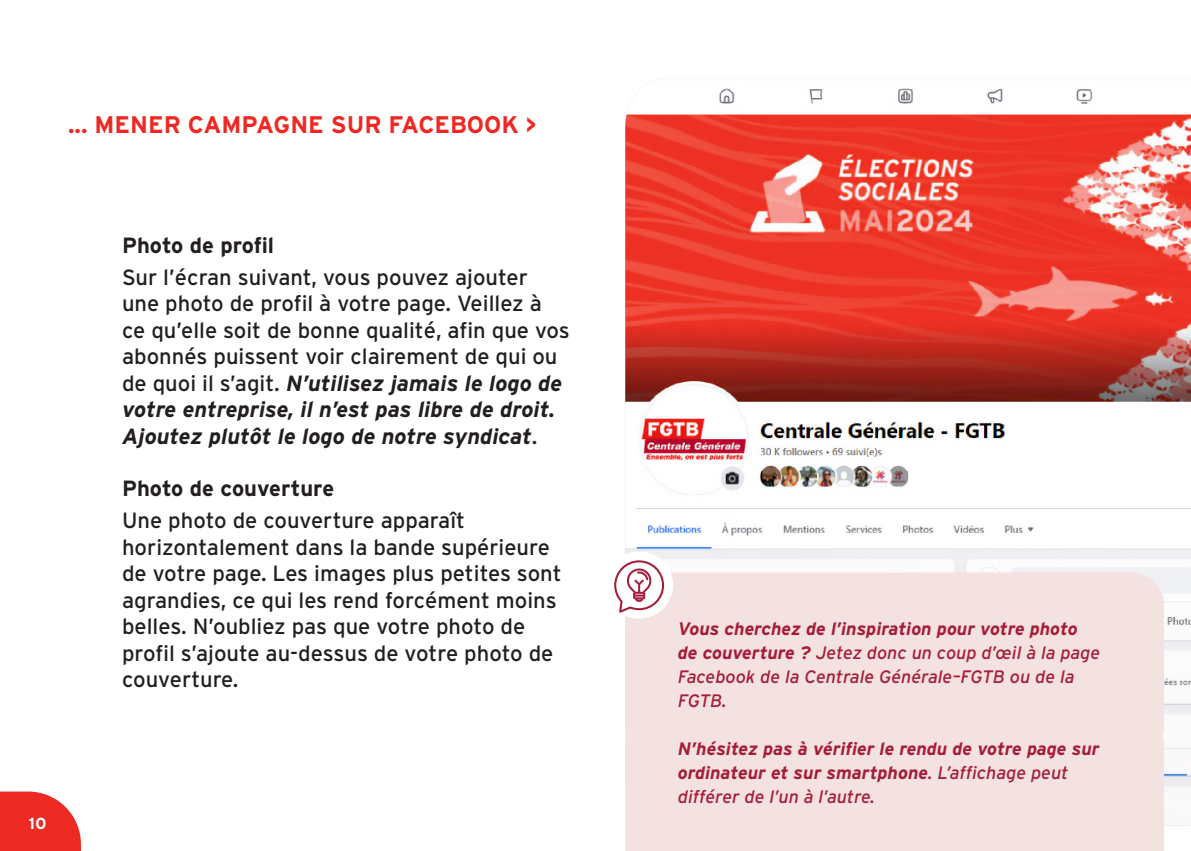
<style>
.page{position:relative;width:1191px;height:851px;background:#fff}
.page>*{position:absolute;margin:0;border:0;box-sizing:border-box;transform-origin:0 0}
.t1{font:700 24px "Interstate";color:#ee2823}
.t2{font:22px/26.4px "Interstate";color:#231f20}
.t3{font:700 22px "Interstate";color:#231f20}
.t4{font:italic 18px/24px "Interstate";color:#a61d3a}
.t5{font:italic 700 18px/24px "Interstate";color:#a61d3a}
.t6{font:700 16px "Interstate";color:#fff}
.s1{font-weight:700;font-style:italic}
.s2{font-weight:700}
.s3{font-weight:400}
</style>
<div class="page">
<img style="left:625px;top:78px;width:566px;height:709px">
<svg style="left:0;top:791px;width:81px;height:59px"></svg>
<div style="left:625px;top:572px;width:539px;height:278px;background:#f3e2df"></div>
<div style="left:605px;top:551px;width:68px;height:67px;background:#fff;border-radius:50%"></div>
<svg style="left:614px;top:560px;width:50px;height:52px"></svg>
<p class="t1" style="left:68px;top:111px;width:470px">... MENER CAMPAGNE SUR FACEBOOK &gt;</p>
<p class="t3" style="left:122px;top:233px;width:154px">Photo de profil</p>
<p class="t2" style="left:122px;top:264px;width:449px">Sur l’écran suivant, vous pouvez ajouter une photo de profil à votre page. Veillez à ce qu’elle soit de bonne qualité, afin que vos abonnés puissent voir clairement de qui ou de quoi il s’agit. <span class="s1">N’utilisez jamais le logo de votre entreprise, il n’est pas libre de droit.<br>Ajoutez plutôt le logo de notre syndicat</span>.</p>
<p class="t3" style="left:122px;top:476px;width:214px">Photo de couverture</p>
<p class="t2" style="left:122px;top:507px;width:441px">Une photo de couverture apparaît horizontalement dans la bande supérieure de votre page. Les images plus petites sont agrandies, ce qui les rend forcément moins belles. N’oubliez pas que votre photo de profil s’ajoute au-dessus de votre photo de couverture.</p>
<p class="t6" style="left:29px;top:814px;width:19px">10</p>
<p class="t4" style="left:678px;top:616px;width:424px"><span class="s2">Vous cherchez de l’inspiration pour votre photo de couverture ?</span> Jetez donc un coup d’œil à la page Facebook de la Centrale Générale–FGTB ou de la FGTB.</p>
<p class="t5" style="left:678px;top:736px;width:423px">N’hésitez pas à vérifier le rendu de votre page sur ordinateur et sur smartphone<span class="s3">. L’affichage peut différer de l’un à l’autre.</span></p>
</div>
